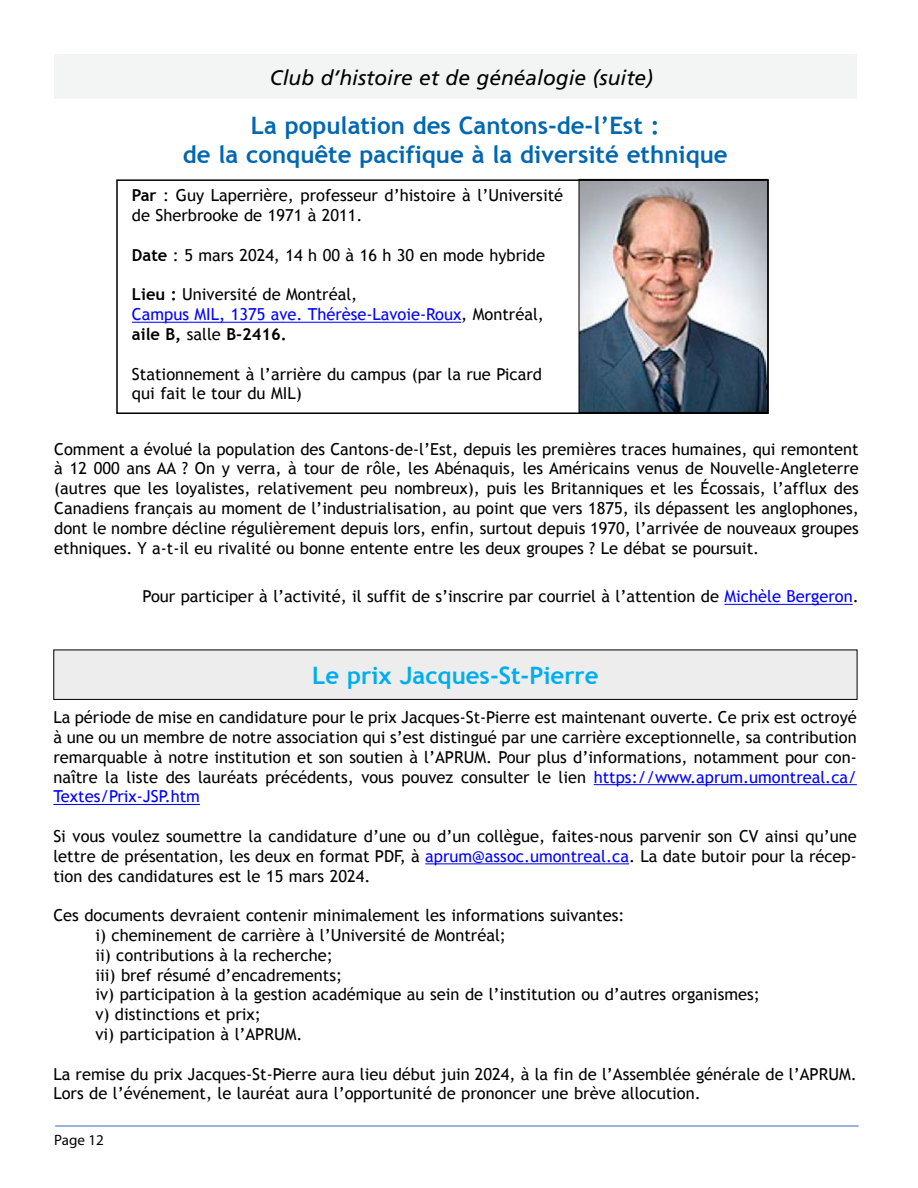
<style>
.page{position:relative;width:918px;height:1188px;background:#fff}
.page>*{position:absolute;margin:0;border:0;box-sizing:border-box;transform-origin:0 0}
.t1{font:700 24px/28.8px "Trebuchet MS";color:#0067b1;text-align:center}
.t2{font:700 24px "Trebuchet MS";color:#00aeef}
.t3{font:italic 21px "Frutiger";color:#000}
.t4{font:16.5px/19.8px "Trebuchet MS";color:#000}
.t5{font:16.5px/19.8px "Trebuchet MS";color:#00f}
.t6{font:15px "Myriad Pro";color:#000}
.s1{font-weight:700}
.s2{font-weight:700;color:#000}
.s3{color:#000}
.s4{color:#00f}
</style>
<div class="page">
<hr style="left:55px;top:1126px;width:804px;height:1px;background:#3c65af">
<div style="left:54px;top:54px;width:803px;height:45px;background:#f3f4f4"></div>
<hr style="left:725px;top:604px;width:128px;height:1px;background:#00f">
<hr style="left:132px;top:322px;width:329px;height:1px;background:#00f">
<div style="left:54px;top:650px;width:803px;height:49px;background:#ededee"></div>
<div style="left:53px;top:650px;width:804px;height:50px;border:1px solid #000"></div>
<hr style="left:594px;top:784px;width:263px;height:1px;background:#00f">
<hr style="left:53px;top:804px;width:147px;height:1px;background:#00f">
<hr style="left:425px;top:863px;width:204px;height:1px;background:#00f">
<img style="left:581px;top:182px;width:185px;height:229px">
<div style="left:116px;top:179px;width:653px;height:235px;border:2px solid #000"></div>
<p class="t3" style="left:270px;top:65px;width:385px">Club d’histoire et de généalogie (suite)</p>
<h1 class="t1" style="left:183px;top:111px;width:546px">La population des Cantons-de-l’Est :<br>de la conquête pacifique à la diversité ethnique</h1>
<p class="t4" style="left:132px;top:186px;width:433px"><span class="s1">Par</span> : Guy Laperrière, professeur d’histoire à l’Université de Sherbrooke de 1971 à 2011.</p>
<p class="t4" style="left:132px;top:245px;width:415px"><span class="s1">Date</span> : 5 mars 2024, 14 h 00 à 16 h 30 en mode hybride</p>
<p class="t5" style="left:132px;top:285px;width:414px"><span class="s2">Lieu :</span> <span class="s3">Université de Montréal,<br></span>Campus MIL, 1375 ave. Thérèse-Lavoie-Roux<span class="s3">, Montréal, </span><span class="s2">aile B,</span> <span class="s3">salle</span> <span class="s2">B-2416.</span></p>
<p class="t4" style="left:132px;top:364px;width:411px">Stationnement à l’arrière du campus (par la rue Picard qui fait le tour du MIL)</p>
<p class="t4" style="left:54px;top:439px;width:806px;text-align:justify">Comment a évolué la population des Cantons-de-l’Est, depuis les premières traces humaines, qui remontent à 12 000 ans AA ? On y verra, à tour de rôle, les Abénaquis, les Américains venus de Nouvelle-Angleterre (autres que les loyalistes, relativement peu nombreux), puis les Britanniques et les Écossais, l’afflux des Canadiens français au moment de l’industrialisation, au point que vers 1875, ils dépassent les anglophones, dont le nombre décline régulièrement depuis lors, enfin, surtout depuis 1970, l’arrivée de nouveaux groupes ethniques. Y a-t-il eu rivalité ou bonne entente entre les deux groupes ? Le débat se poursuit.</p>
<p class="t4" style="left:143px;top:587px;width:718px">Pour participer à l’activité, il suffit de s’inscrire par courriel à l’attention de <span class="s4">Michèle Bergeron</span>.</p>
<h1 class="t2" style="left:312px;top:660px;width:288px">Le prix Jacques-St-Pierre</h1>
<p class="t4" style="left:53px;top:708px;width:805px;text-align:justify">La période de mise en candidature pour le prix Jacques-St-Pierre est maintenant ouverte. Ce prix est octroyé à une ou un membre de notre association qui s’est distingué par une carrière exceptionnelle, sa contribution remarquable à notre institution et son soutien à l’APRUM. Pour plus d’informations, notamment pour con&shy;naître la liste des lauréats précédents, vous pouvez consulter le lien <span class="s4">https://www.aprum.umontreal.ca/ Textes/Prix-JSP.htm</span></p>
<p class="t4" style="left:53px;top:826px;width:805px;text-align:justify">Si vous voulez soumettre la candidature d’une ou d’un collègue, faites-nous parvenir son CV ainsi qu’une lettre de présentation, les deux en format PDF, à <span class="s4">aprum@assoc.umontreal.ca</span>. La date butoir pour la récep&shy;tion des candidatures est le 15 mars 2024.</p>
<p class="t4" style="left:95px;top:906px;width:666px;text-indent:-42px">Ces documents devraient contenir minimalement les informations suivantes:<br>i) cheminement de carrière à l’Université de Montréal;<br>ii) contributions à la recherche;<br>iii) bref résumé d’encadrements;<br>iv) participation à la gestion académique au sein de l’institution ou d’autres organismes; v) distinctions et prix;<br>vi) participation à l’APRUM.</p>
<p class="t4" style="left:53px;top:1064px;width:805px">La remise du prix Jacques-St-Pierre aura lieu début juin 2024, à la fin de l’Assemblée générale de l’APRUM.<br>Lors de l’événement, le lauréat aura l’opportunité de prononcer une brève allocution.</p>
<p class="t6" style="left:54px;top:1131px;width:51px">Page 12</p>
</div>
